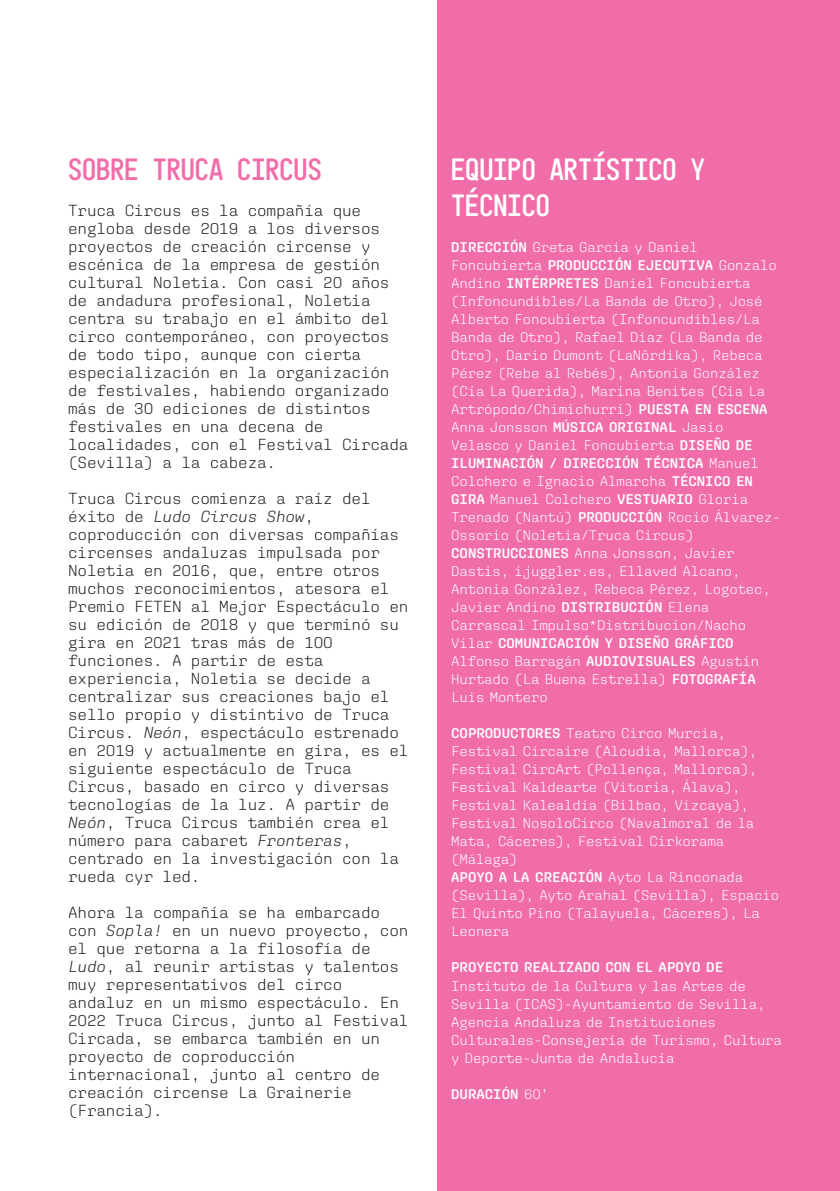
<style>
.page{position:relative;width:840px;height:1191px;background:#fff}
.page>*{position:absolute;margin:0;border:0;box-sizing:border-box;transform-origin:0 0}
.t1{font:32px/36px "Motor";color:#fff}
.t2{font:32px "Motor";color:#f16daa}
.t3{font:300 16px/18px "Aglet Mono";letter-spacing:-.01em;color:#231f20}
.t4{font:300 14px/18px "Aglet Mono";letter-spacing:-.01em;color:#fff}
.t5{font:600 14px "Aglet Mono";color:#fff}
.s1{font-style:italic}
.s2{font-weight:600}
.s3{font-weight:300}
</style>
<div class="page">
<div style="left:437px;top:0;width:402px;height:1191px;background:#f16daa"></div>
<h1 class="t2" style="left:68px;top:151px;width:255px">SOBRE TRUCA CIRCUS</h1>
<p class="t3" style="left:68px;top:201px;width:342px">Truca Circus es la compañía que engloba desde 2019 a los diversos proyectos de creación circense y escénica de la empresa de gestión cultural Noletia. Con casi 20 años de andadura profesional, Noletia centra su trabajo en el ámbito del circo contemporáneo, con proyectos de todo tipo, aunque con cierta especialización en la organización de festivales, habiendo organizado más de 30 ediciones de distintos festivales en una decena de localidades, con el Festival Circada (Sevilla) a la cabeza.</p>
<p class="t3" style="left:68px;top:489px;width:342px">Truca Circus comienza a raíz del éxito de <span class="s1">Ludo Circus Show</span>, coproducción con diversas compañías circenses andaluzas impulsada por<br>Noletia en 2016, que, entre otros muchos reconocimientos, atesora el<br>Premio FETEN al Mejor Espectáculo en su edición de 2018 y que terminó su gira en 2021 tras más de 100 funciones. A partir de esta experiencia, Noletia se decide a centralizar sus creaciones bajo el sello propio y distintivo de Truca<br>Circus. <span class="s1">Neón</span>, espectáculo estrenado en 2019 y actualmente en gira, es el siguiente espectáculo de Truca<br>Circus, basado en circo y diversas tecnologías de la luz. A partir de<br><span class="s1">Neón</span>, Truca Circus también crea el número para cabaret <span class="s1">Fronteras</span>, centrado en la investigación con la rueda cyr led.</p>
<p class="t3" style="left:68px;top:903px;width:342px">Ahora la compañía se ha embarcado con <span class="s1">Sopla!</span> en un nuevo proyecto, con el que retorna a la filosofía de<br><span class="s1">Ludo</span>, al reunir artistas y talentos muy representativos del circo andaluz en un mismo espectáculo. En<br>2022 Truca Circus, junto al Festival<br>Circada, se embarca también en un proyecto de coproducción internacional, junto al centro de creación circense La Grainerie (Francia).</p>
<h1 class="t1" style="left:451px;top:151px;width:255px">EQUIPO ARTÍSTICO Y<br>TÉCNICO</h1>
<p class="t4" style="left:451px;top:238px;width:331px"><span class="s2">DIRECCIÓN</span> Greta García y Daniel Foncubierta <span class="s2">PRODUCCIÓN EJECUTIVA</span> Gonzalo Andino <span class="s2">INTÉRPRETES</span> Daniel Foncubierta (Infoncundibles/La Banda de Otro), José Alberto Foncubierta (Infoncundibles/La Banda de Otro), Rafael Díaz (La Banda de Otro), Darío Dumont (LaNördika), Rebeca Pérez (Rebe al Rebés), Antonia González (Cía La Querida), Marina Benites (Cía La Artrópodo/Chimichurri) <span class="s2">PUESTA EN ESCENA </span>Anna Jonsson <span class="s2">MÚSICA ORIGINAL</span> Jasio Velasco y Daniel Foncubierta <span class="s2">DISEÑO DE ILUMINACIÓN / DIRECCIÓN TÉCNICA</span> Manuel Colchero e Ignacio Almarcha <span class="s2">TÉCNICO EN GIRA</span> Manuel Colchero <span class="s2">VESTUARIO</span> Gloria Trenado (Nantú) <span class="s2">PRODUCCIÓN</span> Rocío Álvarez-Ossorio (Noletia/Truca Circus)<br><span class="s2">CONSTRUCCIONES</span> Anna Jonsson, Javier Dastis, ijuggler.es, Ellaved Alcano, Antonia González, Rebeca Pérez, Logotec, Javier Andino <span class="s2">DISTRIBUCIÓN</span> Elena Carrascal Impulso*Distribucion/Nacho Vilar <span class="s2">COMUNICACIÓN Y DISEÑO GRÁFICO </span>Alfonso Barragán <span class="s2">AUDIOVISUALES</span> Agustín Hurtado (La Buena Estrella) <span class="s2">FOTOGRAFÍA </span>Luis Montero</p>
<p class="t4" style="left:451px;top:724px;width:329px"><span class="s2">COPRODUCTORES</span> Teatro Circo Murcia, Festival Circaire (Alcudia, Mallorca), Festival CircArt (Pollença, Mallorca), Festival Kaldearte (Vitoria, Álava), Festival Kalealdía (Bilbao, Vizcaya), Festival NosoloCirco (Navalmoral de la Mata, Cáceres), Festival Cirkorama (Málaga)<br><span class="s2">APOYO A LA CREACIÓN</span> Ayto La Rinconada (Sevilla), Ayto Arahal (Sevilla), Espacio El Quinto Pino (Talayuela, Cáceres), La Leonera</p>
<p class="t5" style="left:451px;top:959px;width:273px">PROYECTO REALIZADO CON EL APOYO DE</p>
<p class="t4" style="left:451px;top:976px;width:332px">Instituto de la Cultura y las Artes de Sevilla (ICAS)-Ayuntamiento de Sevilla, Agencia Andaluza de Instituciones Culturales-Consejería de Turismo, Cultura y Deporte-Junta de Andalucía</p>
<p class="t5" style="left:451px;top:1085px;width:99px">DURACIÓN <span class="s3">60’</span></p>
</div>
